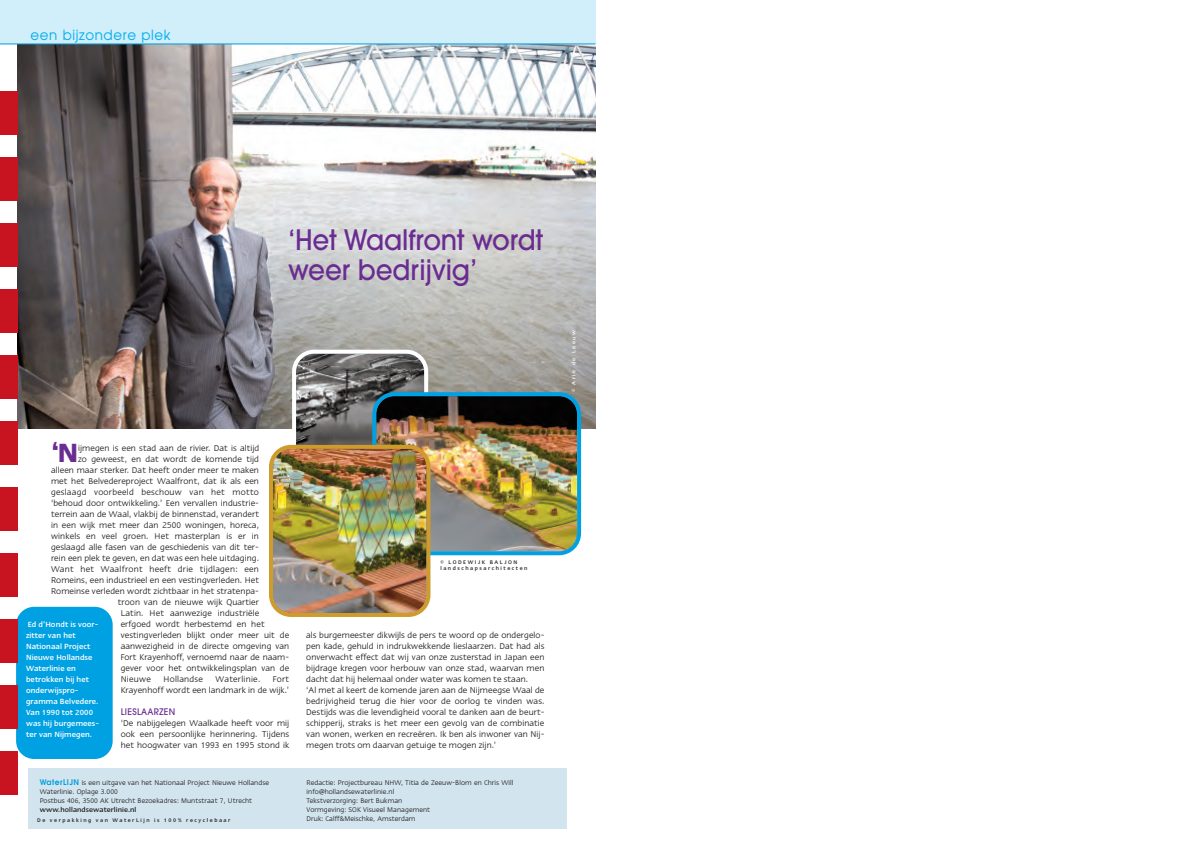
<style>
.page{position:relative;width:1191px;height:845px;background:#fff}
.page>*{position:absolute;margin:0;border:0;box-sizing:border-box;transform-origin:0 0}
.t1{font:600 30.3px "Linotype Ergo";color:#6a2c91}
.t2{font:500 28px/30px "Avant Garde";letter-spacing:-.005em;color:#6a2c91;scale:.94 1}
.t3{font:14px "Avant Garde";letter-spacing:.045em;color:#00aeef;scale:.96 1}
.t4{font:9.6px/11px "Linotype Ergo";letter-spacing:.01em;color:#231f20;text-align:right}
.t5{font:9.6px "Linotype Ergo";letter-spacing:.03em;color:#231f20}
.t6{font:500 9px "Avant Garde";letter-spacing:.035em;color:#6a2c91}
.t7{font:500 8.6px/11px "Linotype Ergo";letter-spacing:.01em;color:#fff;scale:.96 1}
.t8{font:7.8px/9px "Linotype Ergo";letter-spacing:.01em;color:#231f20}
.t9{font:500 7.8px "Linotype Ergo";letter-spacing:.01em;color:#231f20}
.t10{font:500 6px/6px "Linotype Ergo";letter-spacing:.265em;color:#231f20;scale:.96 1}
.t11{font:500 6px "Linotype Ergo";letter-spacing:.265em;color:#fff;scale:.96 1}
.s1{font-family:"Avant Garde";font-weight:600;color:#009ddc}
</style>
<div class="page">
<img style="left:17px;top:45px;width:578px;height:384px">
<div style="left:28px;top:768px;width:539px;height:61px;background:#d2e5ee"></div>
<div style="left:0;top:0;width:595px;height:44px;background:#d1eefb"></div>
<hr style="left:0;top:44px;width:595px;height:1px;background:#009ddc">
<div style="left:16px;top:607px;width:97px;height:152px;background:#00a1e3;border-radius:18px"></div>
<div style="left:0;top:355px;width:17px;height:44px;background:#c81421"></div>
<div style="left:0;top:421px;width:17px;height:44px;background:#c81421"></div>
<div style="left:0;top:487px;width:17px;height:44px;background:#c81421"></div>
<div style="left:0;top:553px;width:17px;height:44px;background:#c81421"></div>
<div style="left:0;top:619px;width:17px;height:44px;background:#c81421"></div>
<div style="left:0;top:685px;width:17px;height:44px;background:#c81421"></div>
<div style="left:0;top:751px;width:17px;height:44px;background:#c81421"></div>
<div style="left:0;top:91px;width:17px;height:44px;background:#c81421"></div>
<div style="left:0;top:157px;width:17px;height:44px;background:#c81421"></div>
<div style="left:0;top:223px;width:17px;height:44px;background:#c81421"></div>
<div style="left:0;top:289px;width:17px;height:44px;background:#c81421"></div>
<img style="left:269px;top:350px;width:312px;height:267px">
<h3 class="t3" style="left:31px;top:27px;width:147px">een bijzondere plek</h3>
<h2 class="t2" style="left:288px;top:227px;width:273px">‘Het Waalfront wordt weer bedrijvig’</h2>
<h1 class="t1" style="left:51px;top:442px;width:29px">‘N</h1>
<p class="t4" style="left:78px;top:443px;width:183px">ijmegen is een stad aan de rivier. Dat is altijd</p>
<p class="t4" style="left:78px;top:454px;width:182px">zo geweest, en dat wordt de komende tijd</p>
<p class="t4" style="left:51px;top:465px;width:209px">alleen maar sterker. Dat heeft onder meer te maken</p>
<p class="t4" style="left:51px;top:476px;width:209px">met het Belvedereproject Waalfront, dat ik als een</p>
<p class="t5" style="left:51px;top:489px;width:209px">geslaagd voorbeeld beschouw van het motto</p>
<p class="t4" style="left:51px;top:498px;width:209px">‘behoud door ontwikkeling.’ Een vervallen industrie-</p>
<p class="t4" style="left:51px;top:509px;width:209px">terrein aan de Waal, vlakbij de binnenstad, verandert</p>
<p class="t4" style="left:51px;top:520px;width:209px">in een wijk met meer dan 2500 woningen, horeca,</p>
<p class="t4" style="left:51px;top:531px;width:209px">winkels en veel groen. Het masterplan is er in</p>
<p class="t4" style="left:51px;top:542px;width:209px">geslaagd alle fasen van de geschiedenis van dit ter-</p>
<p class="t4" style="left:51px;top:553px;width:209px">rein een plek te geven, en dat was een hele uitdaging.</p>
<p class="t5" style="left:51px;top:566px;width:209px">Want het Waalfront heeft drie tijdlagen: een</p>
<p class="t4" style="left:51px;top:575px;width:209px">Romeins, een industrieel en een vestingverleden. Het</p>
<p class="t4" style="left:51px;top:586px;width:209px">Romeinse verleden wordt zichtbaar in het stratenpa-</p>
<p class="t4" style="left:118px;top:597px;width:143px">troon van de nieuwe wijk Quartier</p>
<p class="t4" style="left:121px;top:608px;width:140px">Latin. Het aanwezige industriële</p>
<p class="t4" style="left:121px;top:619px;width:145px">erfgoed wordt herbestemd en het</p>
<p class="t4" style="left:121px;top:630px;width:170px">vestingverleden blijkt onder meer uit de</p>
<p class="t4" style="left:121px;top:641px;width:170px">aanwezigheid in de directe omgeving van</p>
<p class="t4" style="left:121px;top:652px;width:170px">Fort Krayenhoff, vernoemd naar de naam-</p>
<p class="t4" style="left:121px;top:663px;width:170px">gever voor het ontwikkelingsplan van de</p>
<p class="t4" style="left:121px;top:674px;width:32px">Nieuwe</p>
<p class="t5" style="left:163px;top:676px;width:41px">Hollandse</p>
<p class="t5" style="left:216px;top:676px;width:46px">Waterlinie.</p>
<p class="t10" style="left:440px;top:560px;width:92px">© LODEWIJK BALJON landschapsarchitecten</p>
<p class="t7" style="left:26px;top:620px;width:78px">Ed d’Hondt is voor&shy;zitter van het<br>Nationaal Project<br>Nieuwe Hollandse<br>Waterlinie en betrokken bij het onderwijspro&shy;gramma Belvedere.<br>Van 1990 tot 2000 was hij burgemees&shy;ter van Nijmegen.</p>
<p class="t4" style="left:306px;top:630px;width:240px;text-align:left">als burgemeester dikwijls de pers te woord op de ondergelo&shy;pen kade, gehuld in indrukwekkende lieslaarzen. Dat had als onverwacht effect dat wij van onze zusterstad in Japan een bijdrage kregen voor herbouw van onze stad, waarvan men dacht dat hij helemaal onder water was komen te staan.<br>‘Al met al keert de komende jaren aan de Nijmeegse Waal de bedrijvigheid terug die hier voor de oorlog te vinden was.<br>Destijds was die levendigheid vooral te danken aan de beurt&shy;schipperij, straks is het meer een gevolg van de combinatie van wonen, werken en recreëren. Ik ben als inwoner van Nij&shy;megen trots om daarvan getuige te mogen zijn.’</p>
<p class="t4" style="left:121px;top:674px;width:170px">Fort<br>Krayenhoff wordt een landmark in de wijk.’</p>
<p class="t6" style="left:121px;top:708px;width:56px">LIESLAARZEN</p>
<p class="t4" style="left:121px;top:718px;width:170px;text-align:justify">‘De nabijgelegen Waalkade heeft voor mij ook een persoonlijke herinnering. Tijdens het hoogwater van 1993 en 1995 stond ik</p>
<p class="t8" style="left:40px;top:779px;width:231px"><span class="s1">WaterLIJN</span> is een uitgave van het Nationaal Project Nieuwe Hollandse<br>Waterlinie. Oplage 3.000<br>Postbus 406, 3500 AK Utrecht Bezoekadres: Muntstraat 7, Utrecht</p>
<p class="t9" style="left:40px;top:807px;width:98px">www.hollandsewaterlinie.nl</p>
<p class="t8" style="left:306px;top:779px;width:208px">Redactie: Projectbureau NHW, Titia de Zeeuw-Blom en Chris Will info@hollandsewaterlinie.nl<br>Tekstverzorging: Bert Bukman<br>Vormgeving: SOK Visueel Management<br>Druk: Calff&amp;Meischke, Amsterdam</p>
<p class="t10" style="left:37px;top:817px;width:203px">De verpakking van WaterLijn is 100% recyclebaar</p>
<p class="t11" style="left:571px;top:392px;width:67px;rotate:-90deg">© Arie de Leeuw</p>
</div>
